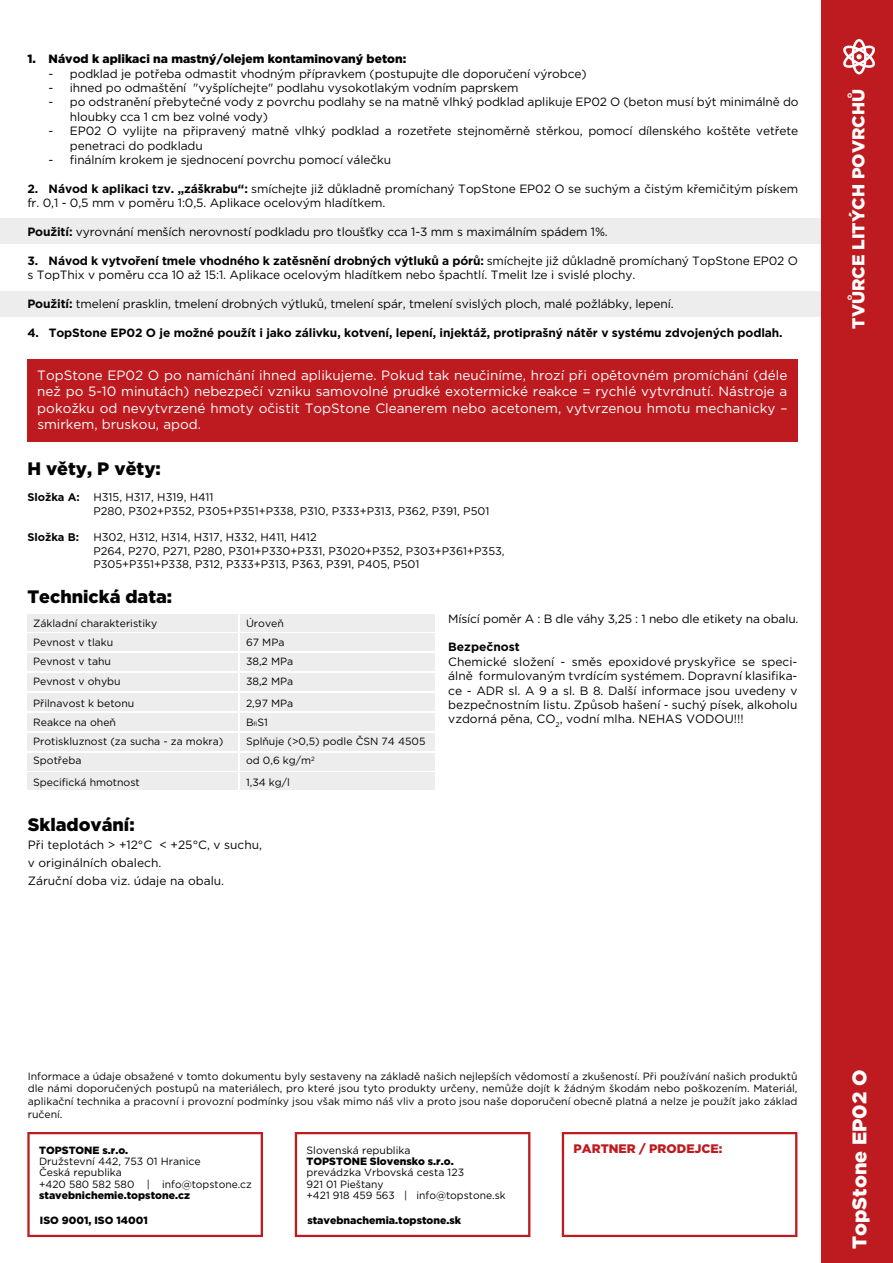
<style>
.page{position:relative;width:893px;height:1263px;background:#fff}
.page>*{position:absolute;margin:0;border:0;box-sizing:border-box;transform-origin:0 0}
.t1{font:900 19.8px "Gotham";color:#fff}
.t2{font:900 18px "Gotham";color:#020304}
.t3{font:900 17.25px "Gotham";color:#fff}
.t4{font:13.5px/16.2px "Gotham";color:#fff;text-align:justify}
.t5{font:900 12.45px "Gotham";color:#be1b20}
.t6{font:12px/14.4px "Gotham";letter-spacing:-.01em;color:#020304}
.t7{font:700 12px "Gotham";letter-spacing:-.01em;color:#020304}
.t8{font:900 12px "Gotham";color:#020304}
.t9{font:11.1px/13.4px "Gotham";color:#020304}
.t10{font:700 11.1px "Gotham";color:#020304}
.t11{font:10.5px/19.5px "Gotham";color:#020304}
.t12{font:900 10.5px "Gotham";color:#020304}
.s1{font-weight:700}
.s2{font-size:6px}
</style>
<div class="page">
<div style="left:0;top:219px;width:826px;height:24px;background:#eeedee"></div>
<div style="left:0;top:291px;width:826px;height:25px;background:#eeedee"></div>
<div style="left:821px;top:0;width:72px;height:1263px;background:#be1b20"></div>
<svg style="left:843px;top:39px;width:32px;height:35px"></svg>
<svg style="left:27px;top:1132px;width:236px;height:105px"></svg>
<svg style="left:295px;top:1132px;width:235px;height:105px"></svg>
<svg style="left:562px;top:1132px;width:235px;height:105px"></svg>
<div style="left:27px;top:360px;width:770px;height:82px;background:#be1b20"></div>
<div style="left:27px;top:614px;width:211px;height:17px;background:#eeedee"></div>
<div style="left:27px;top:634px;width:211px;height:17px;background:#eeedee"></div>
<div style="left:27px;top:653px;width:211px;height:18px;background:#eeedee"></div>
<div style="left:27px;top:673px;width:211px;height:18px;background:#eeedee"></div>
<div style="left:240px;top:614px;width:195px;height:17px;background:#eeedee"></div>
<div style="left:240px;top:634px;width:195px;height:17px;background:#eeedee"></div>
<div style="left:240px;top:653px;width:195px;height:18px;background:#eeedee"></div>
<div style="left:240px;top:673px;width:195px;height:18px;background:#eeedee"></div>
<div style="left:27px;top:693px;width:211px;height:18px;background:#eeedee"></div>
<div style="left:27px;top:713px;width:211px;height:18px;background:#eeedee"></div>
<div style="left:27px;top:733px;width:211px;height:17px;background:#eeedee"></div>
<div style="left:27px;top:753px;width:211px;height:17px;background:#eeedee"></div>
<div style="left:240px;top:693px;width:195px;height:18px;background:#eeedee"></div>
<div style="left:240px;top:713px;width:195px;height:18px;background:#eeedee"></div>
<div style="left:240px;top:733px;width:195px;height:17px;background:#eeedee"></div>
<div style="left:240px;top:753px;width:195px;height:17px;background:#eeedee"></div>
<div style="left:27px;top:772px;width:211px;height:18px;background:#eeedee"></div>
<div style="left:240px;top:772px;width:195px;height:18px;background:#eeedee"></div>
<p class="t8" style="left:27px;top:51px;width:380px">1. Návod k aplikaci na mastný/olejem kontaminovaný beton:</p>
<p class="t6" style="left:49px;top:66px;width:540px">- podklad je potřeba odmastit vhodným přípravkem (postupujte dle doporučení výrobce)</p>
<p class="t6" style="left:49px;top:80px;width:472px">- ihned po odmaštění "vyšplíchejte" podlahu vysokotlakým vodním paprskem</p>
<p class="t6" style="left:70px;top:95px;width:730px;text-indent:-21px">- po odstranění přebytečné vody z povrchu podlahy se na matně vlhký podklad aplikuje EP02 O (beton musí být minimálně do hloubky cca 1 cm bez volné vody)</p>
<p class="t6" style="left:70px;top:124px;width:730px;text-indent:-21px">- EP02 O vylijte na připravený matně vlhký podklad a rozetřete stejnoměrně stěrkou, pomocí dílenského koštěte vetřete penetraci do podkladu</p>
<p class="t6" style="left:49px;top:152px;width:344px">- finálním krokem je sjednocení povrchu pomocí válečku</p>
<p class="t6" style="left:27px;top:181px;width:772px"><span class="s1">2. Návod k aplikaci tzv. „záškrabu“:</span> smíchejte již důkladně promíchaný TopStone EP02 O se suchým a čistým křemičitým pískem fr. 0,1 - 0,5 mm v poměru 1:0,5. Aplikace ocelovým hladítkem.</p>
<p class="t6" style="left:27px;top:224px;width:582px"><span class="s1">Použití:</span> vyrovnání menších nerovností podkladu pro tloušťky cca 1-3 mm s maximálním spádem 1%.</p>
<p class="t6" style="left:27px;top:253px;width:772px"><span class="s1">3. Návod k vytvoření tmele vhodného k zatěsnění drobných výtluků a pórů:</span> smíchejte již důkladně promíchaný TopStone EP02 O s TopThix v poměru cca 10 až 15:1. Aplikace ocelovým hladítkem nebo špachtlí. Tmelit lze i svislé plochy.</p>
<p class="t6" style="left:27px;top:296px;width:648px"><span class="s1">Použití:</span> tmelení prasklin, tmelení drobných výtluků, tmelení spár, tmelení svislých ploch, malé požlábky, lepení.</p>
<p class="t7" style="left:27px;top:325px;width:757px">4. TopStone EP02 O je možné použít i jako zálivku, kotvení, lepení, injektáž, protiprašný nátěr v systému zdvojených podlah.</p>
<p class="t4" style="left:37px;top:367px;width:752px">TopStone EP02 O po namíchání ihned aplikujeme. Pokud tak neučiníme, hrozí při opětovném promíchání (déle než po 5-10 minutách) nebezpečí vzniku samovolné prudké exotermické reakce = rychlé vytvrdnutí. Nástroje a pokožku od nevytvrzené hmoty očistit TopStone Cleanerem nebo acetonem, vytvrzenou hmotu mechanicky – smirkem, bruskou, apod.</p>
<h2 class="t2" style="left:27px;top:456px;width:135px">H věty, P věty:</h2>
<p class="t9" style="left:93px;top:490px;width:398px;text-indent:-66px"><span class="s1">Složka A:</span> H315, H317, H319, H411<br>P280, P302+P352, P305+P351+P338, P310, P333+P313, P362, P391, P501</p>
<p class="t10" style="left:27px;top:530px;width:53px">Složka B:</p>
<p class="t9" style="left:93px;top:530px;width:413px">H302, H312, H314, H317, H332, H411, H412<br>P264, P270, P271, P280, P301+P330+P331, P3020+P352, P303+P361+P353,<br>P305+P351+P338, P312, P333+P313, P363, P391, P405, P501</p>
<h2 class="t2" style="left:27px;top:584px;width:146px">Technická data:</h2>
<p class="t11" style="left:33px;top:614px;width:126px;line-height:18.9px">Základní charakteristiky<br>Pevnost v tlaku</p>
<p class="t11" style="left:246px;top:614px;width:40px;line-height:18.9px">Úroveň<br>67 MPa</p>
<p class="t11" style="left:33px;top:652px;width:89px">Pevnost v tahu<br>Pevnost v ohybu</p>
<p class="t11" style="left:246px;top:652px;width:49px">38,2 MPa<br>38,2 MPa</p>
<p class="t11" style="left:33px;top:693px;width:103px;line-height:18.9px">Přilnavost k betonu<br>Reakce na oheň</p>
<p class="t11" style="left:246px;top:693px;width:49px;line-height:18.9px">2,97 MPa<br>B<span class="s2">fl</span>S1</p>
<p class="t11" style="left:33px;top:731px;width:192px">Protiskluznost (za sucha - za mokra)<br>Spotřeba</p>
<p class="t11" style="left:246px;top:731px;width:181px">Splňuje (&gt;0,5) podle ČSN 74 4505 od 0,6 kg/m<sup>2</sup></p>
<p class="t11" style="left:33px;top:772px;width:108px">Specifická hmotnost</p>
<p class="t11" style="left:246px;top:772px;width:46px">1,34 kg/l</p>
<h2 class="t2" style="left:28px;top:812px;width:108px">Skladování:</h2>
<p class="t6" style="left:28px;top:835px;width:236px;line-height:18px">Při teplotách &gt; +12°C &lt; +25°C, v suchu, v originálních obalech.<br>Záruční doba viz. údaje na obalu.</p>
<p class="t6" style="left:448px;top:611px;width:352px">Mísící poměr A : B dle váhy 3,25 : 1 nebo dle etikety na obalu.</p>
<p class="t7" style="left:448px;top:639px;width:73px">Bezpečnost</p>
<p class="t6" style="left:448px;top:654px;width:351px;text-align:justify">Chemické složení - směs epoxidové pryskyřice se speci&shy;álně formulovaným tvrdícím systémem. Dopravní klasifika&shy;ce - ADR sl. A 9 a sl. B 8. Další informace jsou uvedeny v bezpečnostním listu. Způsob hašení - suchý písek, alkoholu vzdorná pěna, CO<sub>2</sub>, vodní mlha. NEHAS VODOU!!!</p>
<h3 class="t3" style="left:847px;top:328px;width:241px;rotate:-90deg">TVŮRCE LITÝCH POVRCHŮ</h3>
<p class="t11" style="left:28px;top:1069px;width:771px;line-height:12.6px;text-align:justify">Informace a údaje obsažené v tomto dokumentu byly sestaveny na základě našich nejlepších vědomostí a zkušeností. Při používání našich produktů dle námi doporučených postupů na materiálech, pro které jsou tyto produkty určeny, nemůže dojít k žádným škodám nebo poškozením. Materiál, aplikační technika a pracovní i provozní podmínky jsou však mimo náš vliv a proto jsou naše doporučení obecně platná a nelze je použít jako základ ručení.</p>
<p class="t12" style="left:39px;top:1143px;width:91px">TOPSTONE s.r.o.</p>
<p class="t11" style="left:39px;top:1155px;width:214px;line-height:11.2px">Družstevní 442, 753 01 Hranice<br>Česká republika<br>+420 580 582 580 | info@topstone.cz</p>
<p class="t12" style="left:39px;top:1188px;width:152px">stavebnichemie.topstone.cz</p>
<p class="t12" style="left:40px;top:1213px;width:109px">ISO 9001, ISO 14001</p>
<p class="t11" style="left:307px;top:1140px;width:106px">Slovenská republika</p>
<p class="t12" style="left:307px;top:1154px;width:149px">TOPSTONE Slovensko s.r.o.</p>
<p class="t11" style="left:307px;top:1167px;width:201px;line-height:11.4px">prevádzka Vrbovská cesta 123<br>921 01 Pieštany<br>+421 918 459 563 | info@topstone.sk</p>
<p class="t12" style="left:307px;top:1213px;width:155px">stavebnachemia.topstone.sk</p>
<p class="t5" style="left:574px;top:1140px;width:150px">PARTNER / PRODEJCE:</p>
<h1 class="t1" style="left:846px;top:1249px;width:180px;rotate:-90deg">TopStone EP02 O</h1>
</div>
